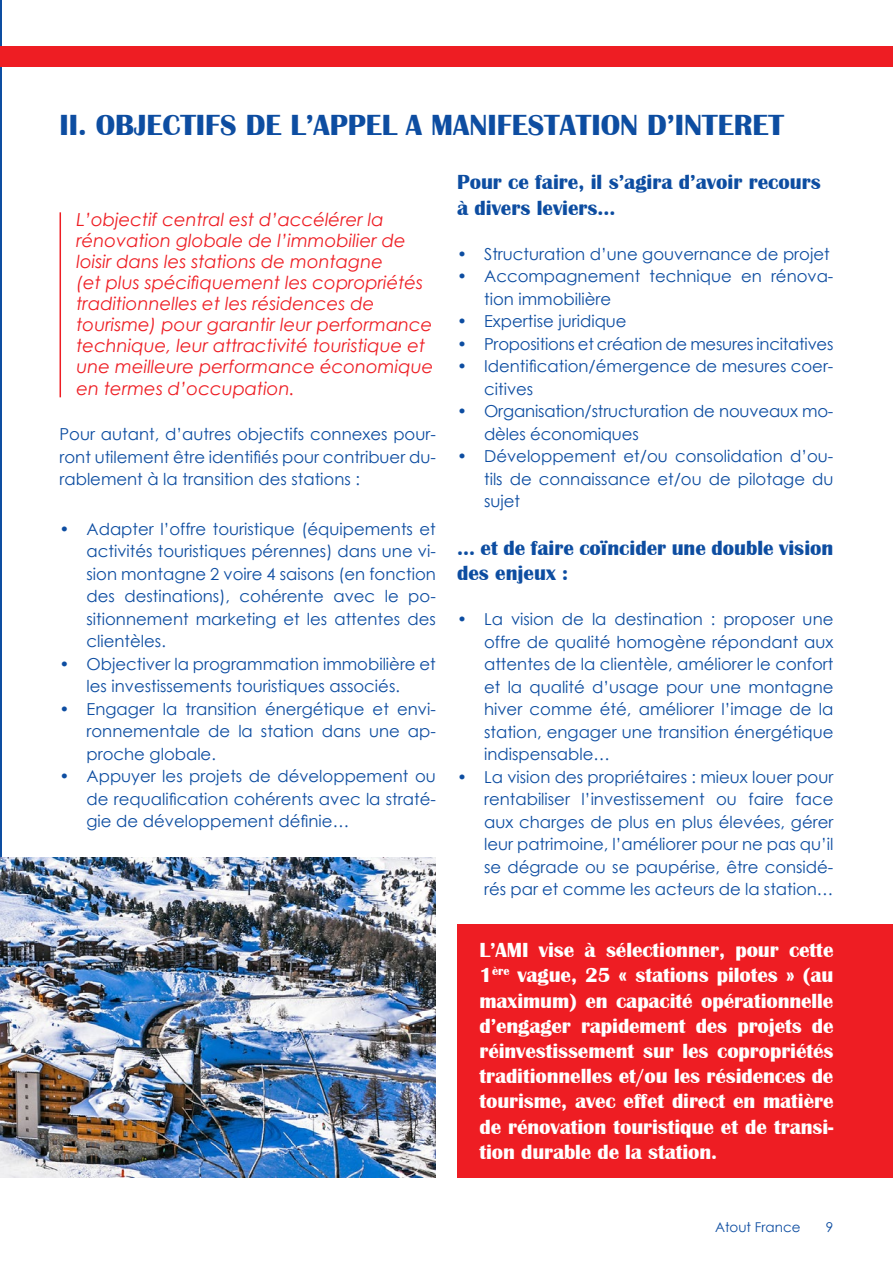
<style>
.page{position:relative;width:893px;height:1263px;background:#fff}
.page>*{position:absolute;margin:0;border:0;box-sizing:border-box;transform-origin:0 0}
.t1{font:700 30px "Britannic";color:#0d4da1}
.t2{font:700 21px/25.2px "Britannic";letter-spacing:-.005em;color:#fff;text-align:justify}
.t3{font:700 21px/25.2px "Britannic";color:#0d4da1}
.t4{font:italic 18px/21.1px "Century Gothic";color:#ee1d23}
.t5{font:16.5px/22.5px "Century Gothic";color:#0d4da1;text-align:justify}
.t6{font:13.5px "Century Gothic";color:#0d4da1}
</style>
<div class="page">
<hr style="left:0;top:0;width:1px;height:921px;background:#0d4da1">
<div style="left:457px;top:924px;width:436px;height:254px;background:#ee1d23"></div>
<img style="left:0;top:858px;width:436px;height:320px">
<hr style="left:60px;top:212px;width:1px;height:185px;background:#ee1d23">
<div style="left:0;top:47px;width:893px;height:20px;background:#ee1d23"></div>
<p class="t1" style="left:60px;top:108px;width:726px">II. OBJECTIFS DE L’APPEL A MANIFESTATION D’INTERET</p>
<p class="t4" style="left:77px;top:208px;width:358px">L’objectif central est d’accélérer la rénovation globale de l’immobilier de loisir dans les stations de montagne<br>(et plus spécifiquement les copropriétés traditionnelles et les résidences de tourisme) pour garantir leur performance technique, leur attractivité touristique et une meilleure performance économique en termes d’occupation.</p>
<p class="t5" style="left:60px;top:423px;width:378px">Pour autant, d’autres objectifs connexes pour&shy;ront utilement être identifiés pour contribuer du&shy;rablement à la transition des stations :</p>
<p class="t5" style="left:87px;top:517px;width:351px;text-indent:-27px">• Adapter l’offre touristique (équipements et activités touristiques pérennes) dans une vi&shy;sion montagne 2 voire 4 saisons (en fonction des destinations), cohérente avec le po&shy;sitionnement marketing et les attentes des clientèles.</p>
<p class="t5" style="left:60px;top:652px;width:378px;text-align:center">• Objectiver la programmation immobilière et les investissements touristiques associés.</p>
<p class="t5" style="left:87px;top:697px;width:351px;text-indent:-27px">• Engager la transition énergétique et envi&shy;ronnementale de la station dans une ap&shy;proche globale.</p>
<p class="t5" style="left:87px;top:765px;width:351px;text-indent:-27px">• Appuyer les projets de développement ou de requalification cohérents avec la straté&shy;gie de développement définie…</p>
<p class="t3" style="left:457px;top:170px;width:365px">Pour ce faire, il s’agira d’avoir recours à divers leviers...</p>
<p class="t5" style="left:457px;top:242px;width:374px">• Structuration d’une gouvernance de projet</p>
<p class="t5" style="left:484px;top:265px;width:351px;text-indent:-27px">• Accompagnement technique en rénova&shy;tion immobilière</p>
<p class="t5" style="left:457px;top:310px;width:171px">• Expertise juridique</p>
<p class="t5" style="left:457px;top:332px;width:378px">• Propositions et création de mesures incitatives</p>
<p class="t5" style="left:484px;top:355px;width:351px;text-indent:-27px">• Identification/émergence de mesures coer&shy;citives</p>
<p class="t5" style="left:484px;top:400px;width:351px;text-indent:-27px">• Organisation/structuration de nouveaux mo&shy;dèles économiques</p>
<p class="t5" style="left:484px;top:445px;width:351px;text-indent:-27px">• Développement et/ou consolidation d’ou&shy;tils de connaissance et/ou de pilotage du sujet</p>
<p class="t3" style="left:457px;top:535px;width:378px">… et de faire coïncider une double vision des enjeux :</p>
<p class="t5" style="left:484px;top:607px;width:351px;text-indent:-27px">• La vision de la destination : proposer une offre de qualité homogène répondant aux attentes de la clientèle, améliorer le confort et la qualité d’usage pour une montagne hiver comme été, améliorer l’image de la station, engager une transition énergétique indispensable…</p>
<p class="t5" style="left:484px;top:765px;width:351px;text-indent:-27px">• La vision des propriétaires : mieux louer pour rentabiliser l’investissement ou faire face aux charges de plus en plus élevées, gérer leur patrimoine, l’améliorer pour ne pas qu’il se dégrade ou se paupérise, être considé&shy;rés par et comme les acteurs de la station…</p>
<p class="t2" style="left:479px;top:938px;width:356px">L’AMI vise à sélectionner, pour cette 1<sup>ère</sup> vague, 25 « stations pilotes » (au maximum) en capacité opérationnelle d’engager rapidement des projets de réinvestissement sur les copropriétés traditionnelles et/ou les résidences de tourisme, avec effet direct en matière de rénovation touristique et de transi&shy;tion durable de la station.</p>
<p class="t6" style="left:715px;top:1217px;width:87px">Atout France</p>
<p class="t6" style="left:826px;top:1217px;width:9px">9</p>
</div>
